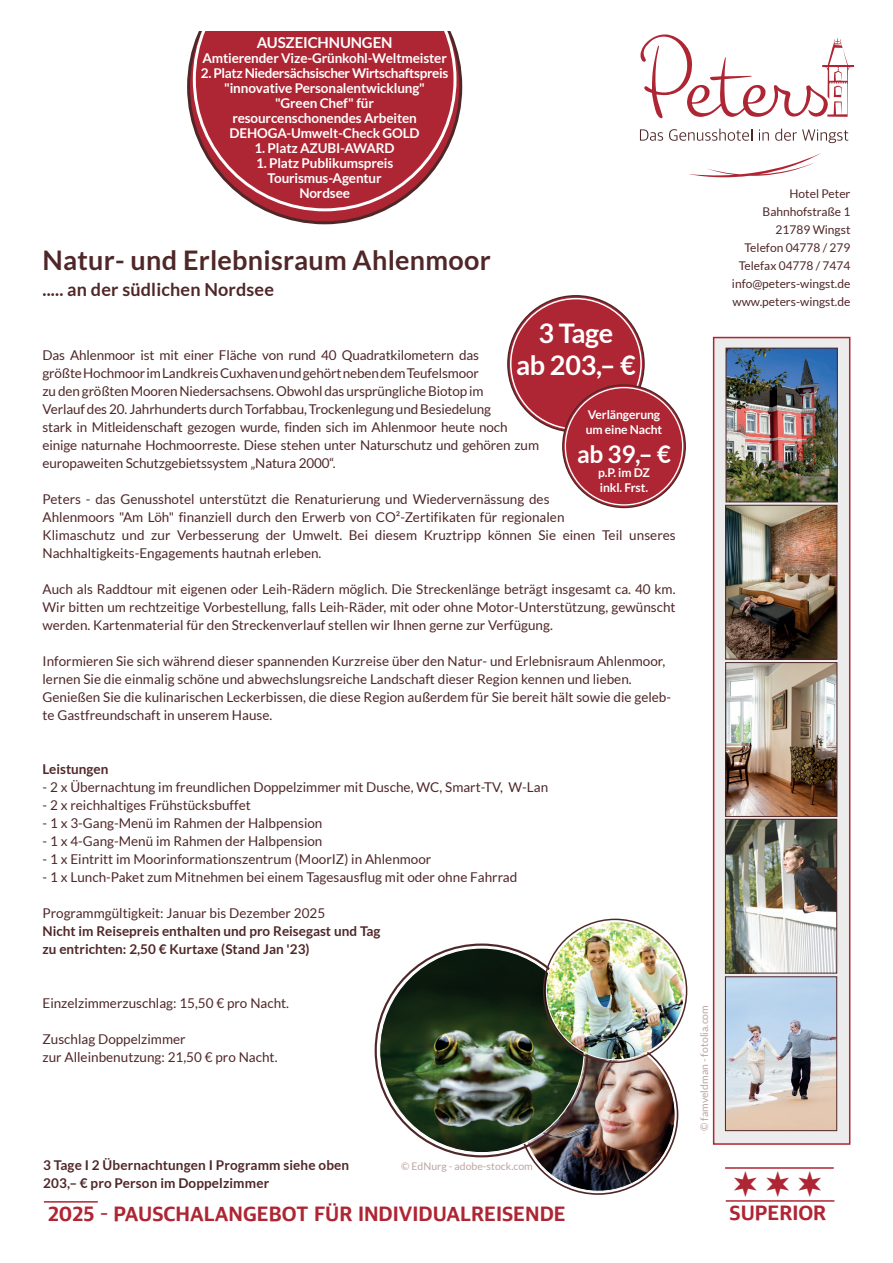
<style>
.page{position:relative;width:893px;height:1263px;background:#fff}
.page>*{position:absolute;margin:0;border:0;box-sizing:border-box;transform-origin:0 0}
.t1{font:700 27px "Lato";letter-spacing:.01em;color:#502728}
.t2{font:700 27px/32.4px "Lato";letter-spacing:-.01em;color:#fff;text-align:center}
.t3{font:700 24.3px "Lato";color:#fff}
.t4{font:800 21px "Apple SD Gothic Neo";color:#ae2533}
.t5{font:700 18px "Lato";letter-spacing:.01em;color:#502728}
.t6{font:700 15px "Lato";letter-spacing:-.01em;color:#fff}
.t7{font:13.5px/18px "Lato";color:#502728}
.t8{font:700 13.5px/15px "Lato";letter-spacing:-.01em;color:#fff;text-align:center}
.t9{font:700 13.5px/18px "Lato";color:#502728}
.t10{font:700 12.15px/14.5px "Lato";letter-spacing:-.01em;color:#fff}
.t11{font:12px/18px "Lato";color:#502728;text-align:right}
.t12{font:10.5px "Lato";color:#bba6a4}
</style>
<div class="page">
<img style="left:522px;top:1041px;width:153px;height:150px">
<svg style="left:640px;top:129px;width:23px;height:12px"></svg>
<svg style="left:669px;top:129px;width:83px;height:12px"></svg>
<svg style="left:759px;top:129px;width:10px;height:12px"></svg>
<svg style="left:775px;top:129px;width:73px;height:14px"></svg>
<svg style="left:688px;top:153px;width:133px;height:24px"></svg>
<svg style="left:640px;top:34px;width:214px;height:84px"></svg>
<hr style="left:44px;top:1201px;width:54px;height:1px;background:#ae2533">
<div style="left:508px;top:296px;width:136px;height:136px;background:#ae2533;border-radius:50%"></div>
<img style="left:380px;top:948px;width:204px;height:204px;border-radius:102px">
<svg style="left:187px;top:46px;width:275px;height:178px"></svg>
<svg style="left:193px;top:31px;width:263px;height:180px;background:#b6414d"></svg>
<hr style="left:725px;top:1167px;width:109px;height:2px;background:#ae2533">
<hr style="left:726px;top:1200px;width:108px;height:2px;background:#ae2533">
<div style="left:713px;top:337px;width:137px;height:808px;background:#ebeceb;border:2px solid #ae2533"></div>
<img style="left:728px;top:350px;width:108px;height:150px">
<div style="left:726px;top:348px;width:112px;height:154px;border:1px solid #502728"></div>
<img style="left:727px;top:507px;width:108px;height:150px">
<div style="left:725px;top:505px;width:112px;height:154px;border:1px solid #502728"></div>
<img style="left:727px;top:664px;width:108px;height:151px">
<div style="left:725px;top:662px;width:112px;height:155px;border:1px solid #502728"></div>
<img style="left:727px;top:821px;width:108px;height:150px">
<div style="left:725px;top:819px;width:112px;height:154px;border:1px solid #502728"></div>
<img style="left:727px;top:978px;width:108px;height:151px">
<div style="left:725px;top:976px;width:112px;height:155px;border:1px solid #502728"></div>
<div style="left:563px;top:385px;width:122px;height:122px;background:#ae2533;border-radius:50%"></div>
<img style="left:546px;top:922px;width:138px;height:138px;border-radius:69px">
<p class="t6" style="left:257px;top:34px;width:137px">AUSZEICHNUNGEN</p>
<p class="t8" style="left:202px;top:51px;width:246px">Amtierender Vize-Grünkohl-Weltmeister</p>
<p class="t8" style="left:201px;top:66px;width:249px">2. Platz Niedersächsischer Wirtschaftspreis "innovative Personalentwicklung"<br>"Green Chef" für<br>resourcenschonendes Arbeiten<br>DEHOGA-Umwelt-Check GOLD</p>
<p class="t8" style="left:255px;top:141px;width:142px">1. Platz AZUBI-AWARD</p>
<p class="t8" style="left:256px;top:156px;width:139px">1. Platz Publikumspreis<br>Tourismus-Agentur<br>Nordsee</p>
<h1 class="t1" style="left:43px;top:245px;width:450px">Natur- und Erlebnisraum Ahlenmoor</h1>
<h3 class="t5" style="left:43px;top:279px;width:233px">..... an der südlichen Nordsee</h3>
<h1 class="t2" style="left:516px;top:316px;width:121px">3 Tage<br>ab 203,– €</h1>
<p class="t7" style="left:43px;top:346px;width:498px">Das Ahlenmoor ist mit einer Fläche von rund 40 Quadratkilometern das<br>größte Hochmoor im Landkreis Cuxhaven und gehört neben dem Teufelsmoor<br>zu den größten Mooren Niedersachsens. Obwohl das ursprüngliche Biotop im<br>Verlauf des 20. Jahrhunderts durch Torfabbau, Trockenlegung und Besiedelung<br>stark in Mitleidenschaft gezogen wurde, finden sich im Ahlenmoor heute noch einige naturnahe Hochmoorreste. Diese stehen unter Naturschutz und gehören zum europaweiten Schutzgebietssystem „Natura 2000“.</p>
<p class="t7" style="left:43px;top:490px;width:635px">Peters - das Genusshotel unterstützt die Renaturierung und Wiedervernässung des<br>Ahlenmoors "Am Löh" finanziell durch den Erwerb von CO²-Zertifikaten für regionalen<br>Klimaschutz und zur Verbesserung der Umwelt. Bei diesem Kruztripp können Sie einen Teil unseres Nachhaltigkeits-Engagements hautnah erleben.</p>
<p class="t7" style="left:43px;top:580px;width:635px;text-align:justify">Auch als Raddtour mit eigenen oder Leih-Rädern möglich. Die Streckenlänge beträgt insgesamt ca. 40 km.<br>Wir bitten um rechtzeitige Vorbestellung, falls Leih-Räder, mit oder ohne Motor-Unterstützung, gewünscht werden. Kartenmaterial für den Streckenverlauf stellen wir Ihnen gerne zur Verfügung.</p>
<p class="t7" style="left:43px;top:652px;width:630px">Informieren Sie sich während dieser spannenden Kurzreise über den Natur- und Erlebnisraum Ahlenmoor, lernen Sie die einmalig schöne und abwechslungsreiche Landschaft dieser Region kennen und lieben.<br>Genießen Sie die kulinarischen Leckerbissen, die diese Region außerdem für Sie bereit hält sowie die geleb&shy;te Gastfreundschaft in unserem Hause.</p>
<p class="t10" style="left:586px;top:407px;width:78px">Verlängerung um eine Nacht</p>
<h2 class="t3" style="left:577px;top:440px;width:95px">ab 39,– €</h2>
<p class="t10" style="left:598px;top:465px;width:53px">p.P. im DZ inkl. Frst.</p>
<p class="t9" style="left:43px;top:760px;width:67px">Leistungen</p>
<p class="t7" style="left:43px;top:778px;width:507px">- 2 x Übernachtung im freundlichen Doppelzimmer mit Dusche, WC, Smart-TV, W-Lan</p>
<p class="t7" style="left:43px;top:796px;width:210px">- 2 x reichhaltiges Frühstücksbuffet</p>
<p class="t7" style="left:43px;top:814px;width:281px">- 1 x 3-Gang-Menü im Rahmen der Halbpension</p>
<p class="t7" style="left:43px;top:832px;width:281px">- 1 x 4-Gang-Menü im Rahmen der Halbpension</p>
<p class="t7" style="left:43px;top:850px;width:390px">- 1 x Eintritt im Moorinformationszentrum (MoorIZ) in Ahlenmoor</p>
<p class="t7" style="left:43px;top:868px;width:476px">- 1 x Lunch-Paket zum Mitnehmen bei einem Tagesausflug mit oder ohne Fahrrad</p>
<p class="t7" style="left:43px;top:904px;width:284px">Programmgültigkeit: Januar bis Dezember 2025</p>
<p class="t9" style="left:43px;top:922px;width:339px">Nicht im Reisepreis enthalten und pro Reisegast und Tag zu entrichten: 2,50 € Kurtaxe (Stand Jan '23)</p>
<p class="t7" style="left:43px;top:994px;width:248px">Einzelzimmerzuschlag: 15,50 € pro Nacht.</p>
<p class="t7" style="left:43px;top:1030px;width:237px">Zuschlag Doppelzimmer<br>zur Alleinbenutzung: 21,50 € pro Nacht.</p>
<p class="t9" style="left:43px;top:1156px;width:307px">3 Tage I 2 Übernachtungen I Programm siehe oben<br>203,– € pro Person im Doppelzimmer</p>
<p class="t12" style="left:401px;top:1160px;width:133px">© EdNurg - adobe-stock.com</p>
<h3 class="t4" style="left:48px;top:1198px;width:519px">2025 – PAUSCHALANGEBOT FÜR INDIVIDUALREISENDE</h3>
<p class="t11" style="left:732px;top:185px;width:120px">Hotel Peter<br>Bahnhofstraße 1<br>21789 Wingst<br>Telefon 04778 / 279<br>Telefax 04778 / 7474 info@peters-wingst.de www.peters-wingst.de</p>
<p class="t12" style="left:698px;top:1131px;width:127px;rotate:-90deg">© famveldman - fotolia.com</p>
<h3 class="t4" style="left:730px;top:1198px;width:98px">SUPERIOR</h3>
</div>
